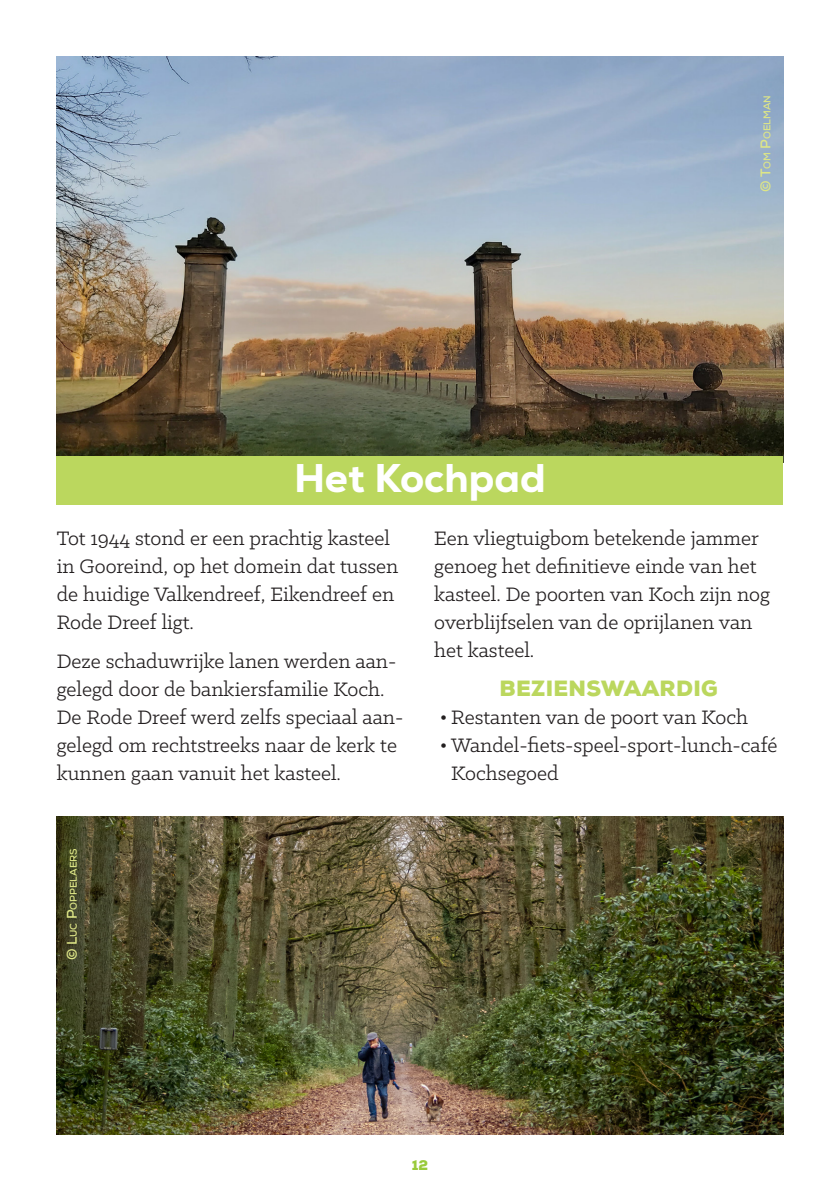
<style>
.page{position:relative;width:840px;height:1191px;background:#fff}
.page>*{position:absolute;margin:0;border:0;box-sizing:border-box;transform-origin:0 0}
.kop2{font:800 40px "Nexa";color:#fff}
.basis_tekst{font:22px/28px "Klinic Slab";color:#231f20}
.tussentitel{font:900 22px "Nexa";letter-spacing:.015em;color:#bbd75e}
.t1{font:900 14px "Nexa";color:#99ca3b}
.t2{font:700 9.8px "Nexa";color:#dee687}
.s1{font-size:14px}
</style>
<div class="page">
<img style="left:57px;top:57px;width:725px;height:399px">
<img style="left:57px;top:816px;width:725px;height:318px">
<div style="left:57px;top:456px;width:725px;height:48px;background:#bbd75e"></div>
<p class="t2" style="left:760px;top:192px;width:98px;rotate:-90deg"><span class="s1">©</span> <span class="s1">T</span>om <span class="s1">P</span>oelman</p>
<p class="kop2" style="left:294px;top:452px;width:253px">Het Kochpad</p>
<p class="basis_tekst" style="left:57px;top:523px;width:343px">Tot 1944 stond er een prachtig kasteel in Gooreind, op het domein dat tussen de huidige Valkendreef, Eikendreef en<br>Rode Dreef ligt.</p>
<p class="basis_tekst" style="left:57px;top:646px;width:348px">Deze schaduwrijke lanen werden aan&shy;gelegd door de bankiersfamilie Koch.<br>De Rode Dreef werd zelfs speciaal aan&shy;gelegd om rechtstreeks naar de kerk te kunnen gaan vanuit het kasteel.</p>
<p class="basis_tekst" style="left:434px;top:523px;width:337px">Een vliegtuigbom betekende jammer genoeg het definitieve einde van het kasteel. De poorten van Koch zijn nog overblijfselen van de oprijlanen van het kasteel.</p>
<p class="tussentitel" style="left:499px;top:674px;width:220px">BEZIENSWAARDIG</p>
<p class="basis_tekst" style="left:439px;top:702px;width:309px">• Restanten van de poort van Koch</p>
<p class="basis_tekst" style="left:451px;top:730px;width:328px;text-indent:-11px">• Wandel-fiets-speel-sport-lunch-café<br>Kochsegoed</p>
<p class="t2" style="left:67px;top:960px;width:113px;rotate:-90deg"><span class="s1">©</span> <span class="s1">L</span>uc <span class="s1">P</span>oppelaers</p>
<p class="t1" style="left:411px;top:1155px;width:18px">12</p>
</div>
